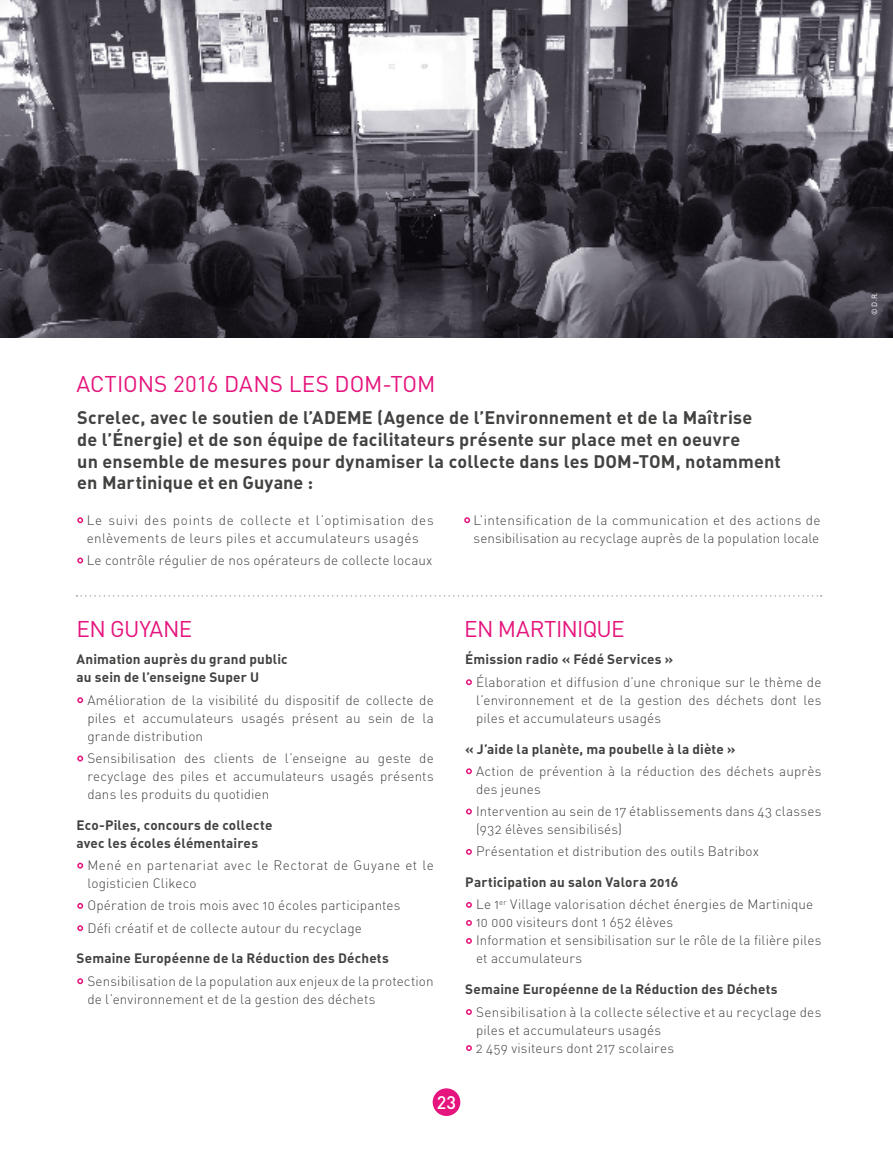
<style>
.page{position:relative;width:893px;height:1149px;background:#fff}
.page>*{position:absolute;margin:0;border:0;box-sizing:border-box;transform-origin:0 0}
.t1{font:22.5px "DIN";letter-spacing:-.01em;color:#e5157d}
.t2{font:22.5px "DIN";letter-spacing:-.03em;color:#e5157d}
.t3{font:18px/21.6px "DIN Bold Alternate";letter-spacing:.01em;color:#424241}
.t4{font:500 18px "DIN";color:#fff}
.t5{font:13.5px/18px "DIN Light Alternate";letter-spacing:.01em;color:#424241}
.t6{font:13.5px/18px "DIN Bold Alternate";letter-spacing:.01em;color:#424241}
.t7{font:13.5px/18px "DIN Light Alternate";letter-spacing:.045em;color:#424241}
.t8{font:13.5px/18px "DIN Light Alternate";letter-spacing:.035em;color:#424241}
.t9{font:7.5px "DIN";color:#fff}
</style>
<div class="page">
<svg style="left:77px;top:697px;width:6px;height:6px"></svg>
<svg style="left:77px;top:755px;width:6px;height:6px"></svg>
<svg style="left:77px;top:862px;width:6px;height:6px"></svg>
<svg style="left:77px;top:903px;width:6px;height:5px"></svg>
<svg style="left:77px;top:925px;width:6px;height:5px"></svg>
<svg style="left:77px;top:978px;width:6px;height:5px"></svg>
<svg style="left:466px;top:679px;width:6px;height:6px"></svg>
<svg style="left:466px;top:768px;width:6px;height:6px"></svg>
<svg style="left:466px;top:808px;width:6px;height:6px"></svg>
<svg style="left:466px;top:849px;width:6px;height:5px"></svg>
<svg style="left:466px;top:902px;width:6px;height:5px"></svg>
<svg style="left:466px;top:920px;width:6px;height:5px"></svg>
<svg style="left:466px;top:938px;width:6px;height:5px"></svg>
<svg style="left:466px;top:1009px;width:6px;height:5px"></svg>
<svg style="left:466px;top:1045px;width:6px;height:5px"></svg>
<svg style="left:77px;top:517px;width:6px;height:6px"></svg>
<svg style="left:77px;top:557px;width:6px;height:6px"></svg>
<svg style="left:464px;top:517px;width:6px;height:6px"></svg>
<svg style="left:77px;top:595px;width:745px;height:1px"></svg>
<img style="left:1px;top:0;width:892px;height:337px">
<div style="left:433px;top:1087px;width:27px;height:28px;background:#e5157d;border-radius:50%"></div>
<h1 class="t1" style="left:77px;top:370px;width:360px">ACTIONS 2016 DANS LES DOM-TOM</h1>
<p class="t3" style="left:77px;top:406px;width:705px">Screlec, avec le soutien de l’ADEME (Agence de l’Environnement et de la Maîtrise<br>de l’Énergie) et de son équipe de facilitateurs présente sur place met en oeuvre<br>un ensemble de mesures pour dynamiser la collecte dans les DOM-TOM, notamment en Martinique et en Guyane :</p>
<p class="t7" style="left:87px;top:510px;width:349px">Le suivi des points de collecte et l’optimisation des enlèvements de leurs piles et accumulateurs usagés</p>
<p class="t5" style="left:87px;top:551px;width:347px">Le contrôle régulier de nos opérateurs de collecte locaux</p>
<p class="t5" style="left:474px;top:510px;width:349px">L’intensification de la communication et des actions de sensibilisation au recyclage auprès de la population locale</p>
<h1 class="t2" style="left:77px;top:615px;width:117px">EN GUYANE</h1>
<h1 class="t2" style="left:464px;top:615px;width:162px">EN MARTINIQUE</h1>
<p class="t6" style="left:77px;top:649px;width:213px">Animation auprès du grand public au sein de l’enseigne Super U</p>
<p class="t5" style="left:87px;top:690px;width:348px;text-align:justify">Amélioration de la visibilité du dispositif de collecte de piles et accumulateurs usagés présent au sein de la grande distribution</p>
<p class="t5" style="left:87px;top:748px;width:348px;text-align:justify">Sensibilisation des clients de l’enseigne au geste de recyclage des piles et accumulateurs usagés présents dans les produits du quotidien</p>
<p class="t6" style="left:77px;top:815px;width:197px">Eco-Piles, concours de collecte avec les écoles élémentaires</p>
<p class="t8" style="left:87px;top:855px;width:348px">Mené en partenariat avec le Rectorat de Guyane et le logisticien Clikeco</p>
<p class="t5" style="left:87px;top:894px;width:315px;line-height:22.2px">Opération de trois mois avec 10 écoles participantes<br>Défi créatif et de collecte autour du recyclage</p>
<p class="t6" style="left:77px;top:948px;width:314px">Semaine Européenne de la Réduction des Déchets</p>
<p class="t5" style="left:87px;top:971px;width:348px">Sensibilisation de la population aux enjeux de la protection de l’environnement et de la gestion des déchets</p>
<p class="t6" style="left:465px;top:649px;width:210px">Émission radio « Fédé Services »</p>
<p class="t5" style="left:476px;top:672px;width:347px;text-align:justify">Élaboration et diffusion d’une chronique sur le thème de l’environnement et de la gestion des déchets dont les piles et accumulateurs usagés</p>
<p class="t6" style="left:465px;top:738px;width:272px">« J’aide la planète, ma poubelle à la diète »</p>
<p class="t5" style="left:476px;top:761px;width:347px">Action de prévention à la réduction des déchets auprès des jeunes</p>
<p class="t5" style="left:476px;top:801px;width:347px">Intervention au sein de 17 établissements dans 43 classes (932 élèves sensibilisés)</p>
<p class="t5" style="left:476px;top:842px;width:284px">Présentation et distribution des outils Batribox</p>
<p class="t6" style="left:465px;top:872px;width:214px">Participation au salon Valora 2016</p>
<p class="t5" style="left:476px;top:895px;width:347px">Le 1<sup>er</sup> Village valorisation déchet énergies de Martinique 10 000 visiteurs dont 1 652 élèves<br>Information et sensibilisation sur le rôle de la filière piles et accumulateurs</p>
<p class="t6" style="left:465px;top:979px;width:314px">Semaine Européenne de la Réduction des Déchets</p>
<p class="t5" style="left:476px;top:1002px;width:347px">Sensibilisation à la collecte sélective et au recyclage des piles et accumulateurs usagés<br>2 459 visiteurs dont 217 scolaires</p>
<h2 class="t4" style="left:437px;top:1090px;width:21px">23</h2>
<p class="t9" style="left:870px;top:315px;width:23px;rotate:-90deg">© D. R.</p>
</div>
